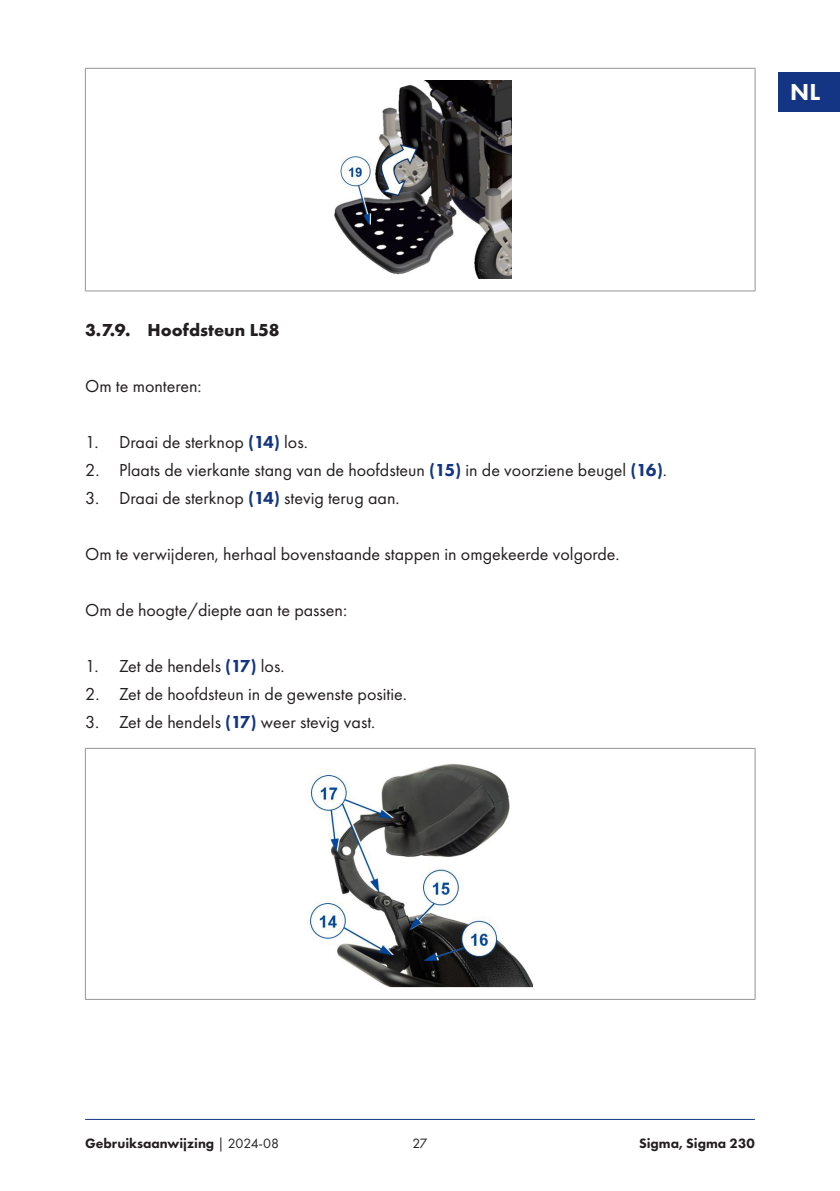
<style>
.page{position:relative;width:840px;height:1191px;background:#fff}
.page>*{position:absolute;margin:0;border:0;box-sizing:border-box;transform-origin:0 0}
.t1{font:800 24px "Futura PT";color:#fff}
.ol_1_continue{font:18px "Futura PT";color:#231f20}
.body_1{font:18px "Futura PT";color:#231f20}
.ol_1{font:18px "Futura PT";color:#231f20}
.chapter_1_1_1_continue{font:700 18px "Futura PT";color:#231f20}
.t2{font:800 14px "Futura PT";color:#231f20}
.t3{font:14px "Futura PT";color:#231f20}
.s1{font-weight:800;color:#133583}
.s2{font-weight:400}
</style>
<div class="page">
<hr style="left:85px;top:1119px;width:669px;height:1px;background:#133583">
<div style="left:778px;top:72px;width:61px;height:40px;background:#133583"></div>
<hr style="left:85px;top:68px;width:670px;height:1px;background:#939598">
<hr style="left:85px;top:69px;width:1px;height:222px;background:#939598">
<hr style="left:754px;top:69px;width:1px;height:222px;background:#939598">
<hr style="left:85px;top:291px;width:670px;height:1px;background:#939598">
<img style="left:334px;top:80px;width:177px;height:199px">
<hr style="left:85px;top:748px;width:670px;height:1px;background:#939598">
<hr style="left:85px;top:748px;width:1px;height:251px;background:#939598">
<hr style="left:754px;top:748px;width:1px;height:251px;background:#939598">
<hr style="left:85px;top:999px;width:670px;height:1px;background:#939598">
<img style="left:307px;top:764px;width:225px;height:223px">
<p class="chapter_1_1_1_continue" style="left:85px;top:318px;width:196px">3.7.9. Hoofdsteun L58</p>
<p class="body_1" style="left:85px;top:375px;width:118px">Om te monteren:</p>
<p class="ol_1" style="left:85px;top:431px;width:224px">1. Draai de sterknop <span class="s1">(14)</span> los.</p>
<p class="ol_1_continue" style="left:85px;top:459px;width:583px">2. Plaats de vierkante stang van de hoofdsteun <span class="s1">(15)</span> in de voorziene beugel <span class="s1">(16)</span>.</p>
<p class="ol_1_continue" style="left:85px;top:487px;width:316px">3. Draai de sterknop <span class="s1">(14)</span> stevig terug aan.</p>
<p class="body_1" style="left:85px;top:543px;width:536px">Om te verwijderen, herhaal bovenstaande stappen in omgekeerde volgorde.</p>
<p class="body_1" style="left:85px;top:599px;width:263px">Om de hoogte/diepte aan te passen:</p>
<p class="ol_1" style="left:85px;top:655px;width:201px">1. Zet de hendels <span class="s1">(17)</span> los.</p>
<p class="ol_1_continue" style="left:85px;top:683px;width:323px">2. Zet de hoofdsteun in de gewenste positie.</p>
<p class="ol_1_continue" style="left:85px;top:711px;width:291px">3. Zet de hendels <span class="s1">(17)</span> weer stevig vast.</p>
<h1 class="t1" style="left:789px;top:77px;width:31px">NL</h1>
<p class="t2" style="left:85px;top:1135px;width:195px">Gebruiksaanwijzing <span class="s2">| 2024-08</span></p>
<p class="t3" style="left:412px;top:1135px;width:17px">27</p>
<p class="t2" style="left:638px;top:1135px;width:117px">Sigma, Sigma 230</p>
</div>
